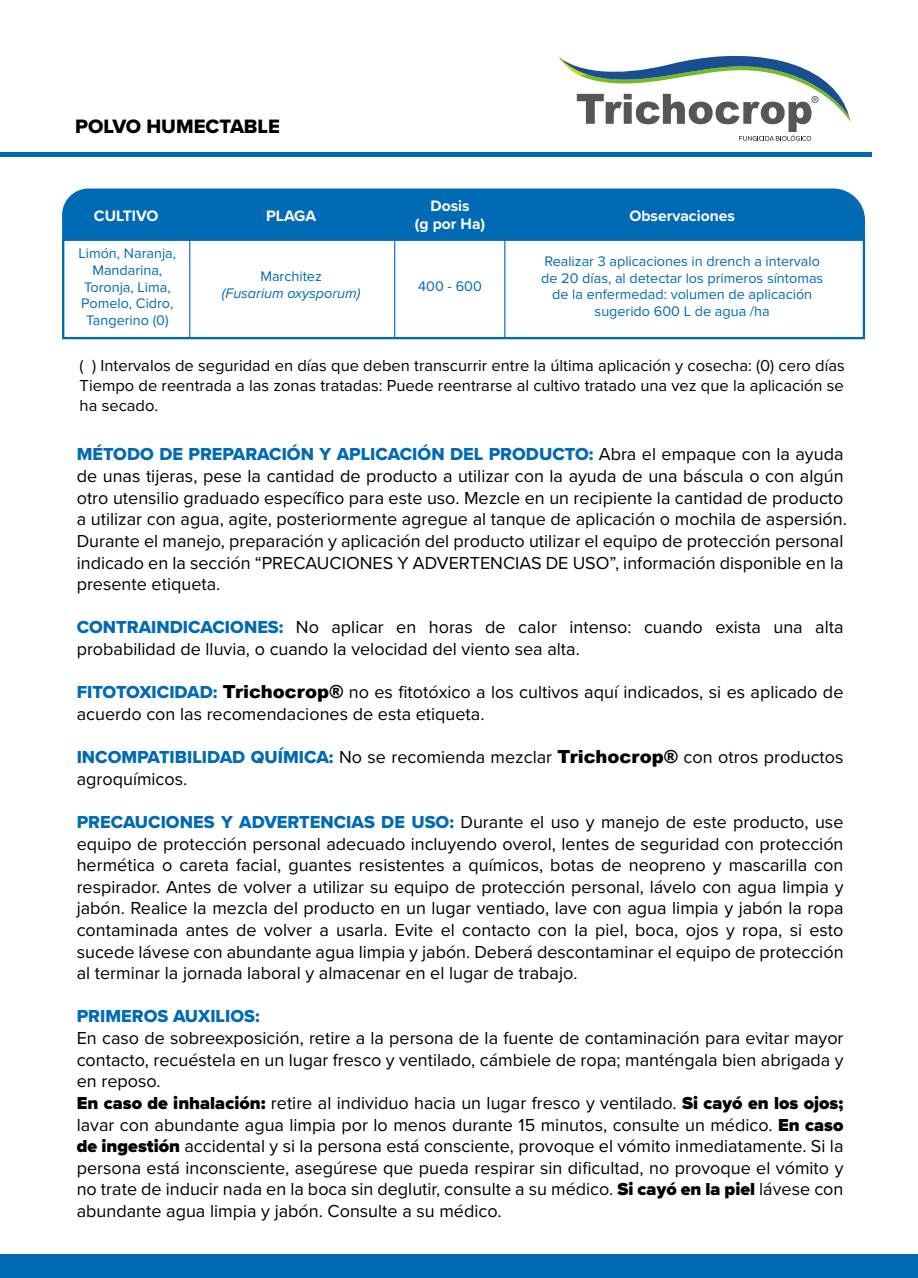
<style>
.page{position:relative;width:918px;height:1278px;background:#fff}
.page>*{position:absolute;margin:0;border:0;box-sizing:border-box;transform-origin:0 0}
.t1{font:20.1px "Proxima Nova Extrabld";color:#000}
.t2{font:18px/21.6px "Proxima Nova";color:#000}
.t3{font:18px "Proxima Nova Extrabld";color:#006ab5}
.t4{font:16.5px/19.8px "Proxima Nova";color:#000;text-align:justify}
.t5{font:700 15.6px/18.8px "Proxima Nova";color:#fff;text-align:center}
.t6{font:14.4px/16.6px "Proxima Nova";color:#006ab5;text-align:center}
.t7{font:italic 14.4px "Proxima Nova";color:#006ab5}
.s1{font-family:"Proxima Nova";color:#000}
.s2{font-family:"Proxima Nova Extrabld";color:#006ab5}
.s3{font-family:"Arial";font-weight:900}
.s4{font-weight:900}
</style>
<div class="page">
<div style="left:0;top:1253px;width:918px;height:24px;background:#006ab5"></div>
<hr style="left:0;top:152px;width:872px;height:4px;background:#006ab5">
<div style="left:62px;top:188px;width:804px;height:54px;background:#006ab5"></div>
<div style="left:62px;top:238px;width:803px;height:101px;border:2px solid #006ab5"></div>
<hr style="left:394px;top:239px;width:1px;height:99px;background:#006ab5">
<hr style="left:504px;top:239px;width:1px;height:99px;background:#006ab5">
<hr style="left:189px;top:239px;width:1px;height:99px;background:#006ab5">
<svg style="left:559px;top:56px;width:292px;height:85px"></svg>
<p class="t1" style="left:75px;top:111px;width:206px">POLVO HUMECTABLE</p>
<p class="t5" style="left:94px;top:206px;width:66px">CULTIVO</p>
<p class="t6" style="left:79px;top:244px;width:99px">Limón, Naranja,<br>Mandarina,<br>Toronja, Lima,<br>Pomelo, Cidro,<br>Tangerino (0)</p>
<p class="t5" style="left:266px;top:206px;width:52px">PLAGA</p>
<p class="t5" style="left:415px;top:196px;width:72px">Dosis<br>(g por Ha)</p>
<p class="t5" style="left:630px;top:206px;width:107px">Observaciones</p>
<p class="t6" style="left:260px;top:268px;width:63px">Marchitez</p>
<p class="t7" style="left:222px;top:282px;width:140px">(Fusarium oxysporum)</p>
<p class="t6" style="left:541px;top:252px;width:284px">Realizar 3 aplicaciones in drench a intervalo de 20 días, al detectar los primeros síntomas de la enfermedad: volumen de aplicación sugerido 600 L de agua /ha</p>
<p class="t6" style="left:418px;top:277px;width:65px">400 - 600</p>
<p class="t4" style="left:80px;top:355px;width:767px">( ) Intervalos de seguridad en días que deben transcurrir entre la última aplicación y cosecha: (0) cero días Tiempo de reentrada a las zonas tratadas: Puede reentrarse al cultivo tratado una vez que la aplicación se ha secado.</p>
<p class="t3" style="left:77px;top:441px;width:768px">MÉTODO DE PREPARACIÓN Y APLICACIÓN DEL PRODUCTO: <span class="s1">Abra el empaque con la ayuda</span></p>
<p class="t2" style="left:77px;top:464px;width:772px">de unas tijeras, pese la cantidad de producto a utilizar con la ayuda de una báscula o con algún otro utensilio graduado específico para este uso. Mezcle en un recipiente la cantidad de producto a utilizar con agua, agite, posteriormente agregue al tanque de aplicación o mochila de aspersión.<br>Durante el manejo, preparación y aplicación del producto utilizar el equipo de protección personal indicado en la sección “PRECAUCIONES Y ADVERTENCIAS DE USO”, información disponible en la presente etiqueta.</p>
<p class="t2" style="left:77px;top:615px;width:768px"><span class="s2">CONTRAINDICACIONES:</span> No aplicar en horas de calor intenso: cuando exista una alta probabilidad de lluvia, o cuando la velocidad del viento sea alta.</p>
<p class="t2" style="left:77px;top:680px;width:768px"><span class="s2">FITOTOXICIDAD:</span> <span class="s3">Trichocrop®</span> no es fitotóxico a los cultivos aquí indicados, si es aplicado de acuerdo con las recomendaciones de esta etiqueta.</p>
<p class="t2" style="left:77px;top:745px;width:768px"><span class="s2">INCOMPATIBILIDAD QUÍMICA:</span> No se recomienda mezclar <span class="s3">Trichocrop®</span> con otros productos agroquímicos.</p>
<p class="t2" style="left:77px;top:810px;width:768px;text-align:justify"><span class="s2">PRECAUCIONES Y ADVERTENCIAS DE USO:</span> Durante el uso y manejo de este producto, use equipo de protección personal adecuado incluyendo overol, lentes de seguridad con protección hermética o careta facial, guantes resistentes a químicos, botas de neopreno y mascarilla con respirador. Antes de volver a utilizar su equipo de protección personal, lávelo con agua limpia y jabón. Realice la mezcla del producto en un lugar ventiado, lave con agua limpia y jabón la ropa contaminada antes de volver a usarla. Evite el contacto con la piel, boca, ojos y ropa, si esto sucede lávese con abundante agua limpia y jabón. Deberá descontaminar el equipo de protección al terminar la jornada laboral y almacenar en el lugar de trabajo.</p>
<p class="t3" style="left:77px;top:1002px;width:185px">PRIMEROS AUXILIOS:</p>
<p class="t2" style="left:77px;top:1026px;width:768px">En caso de sobreexposición, retire a la persona de la fuente de contaminación para evitar mayor contacto, recuéstela en un lugar fresco y ventilado, cámbiele de ropa; manténgala bien abrigada y en reposo.<br><span class="s4">En caso de inhalación:</span> retire al individuo hacia un lugar fresco y ventilado. <span class="s4">Si cayó en los ojos; </span>lavar con abundante agua limpia por lo menos durante 15 minutos, consulte un médico. <span class="s4">En caso de ingestión</span> accidental y si la persona está consciente, provoque el vómito inmediatamente. Si la persona está inconsciente, asegúrese que pueda respirar sin dificultad, no provoque el vómito y no trate de inducir nada en la boca sin deglutir, consulte a su médico. <span class="s4">Si cayó en la piel</span> lávese con abundante agua limpia y jabón. Consulte a su médico.</p>
</div>
